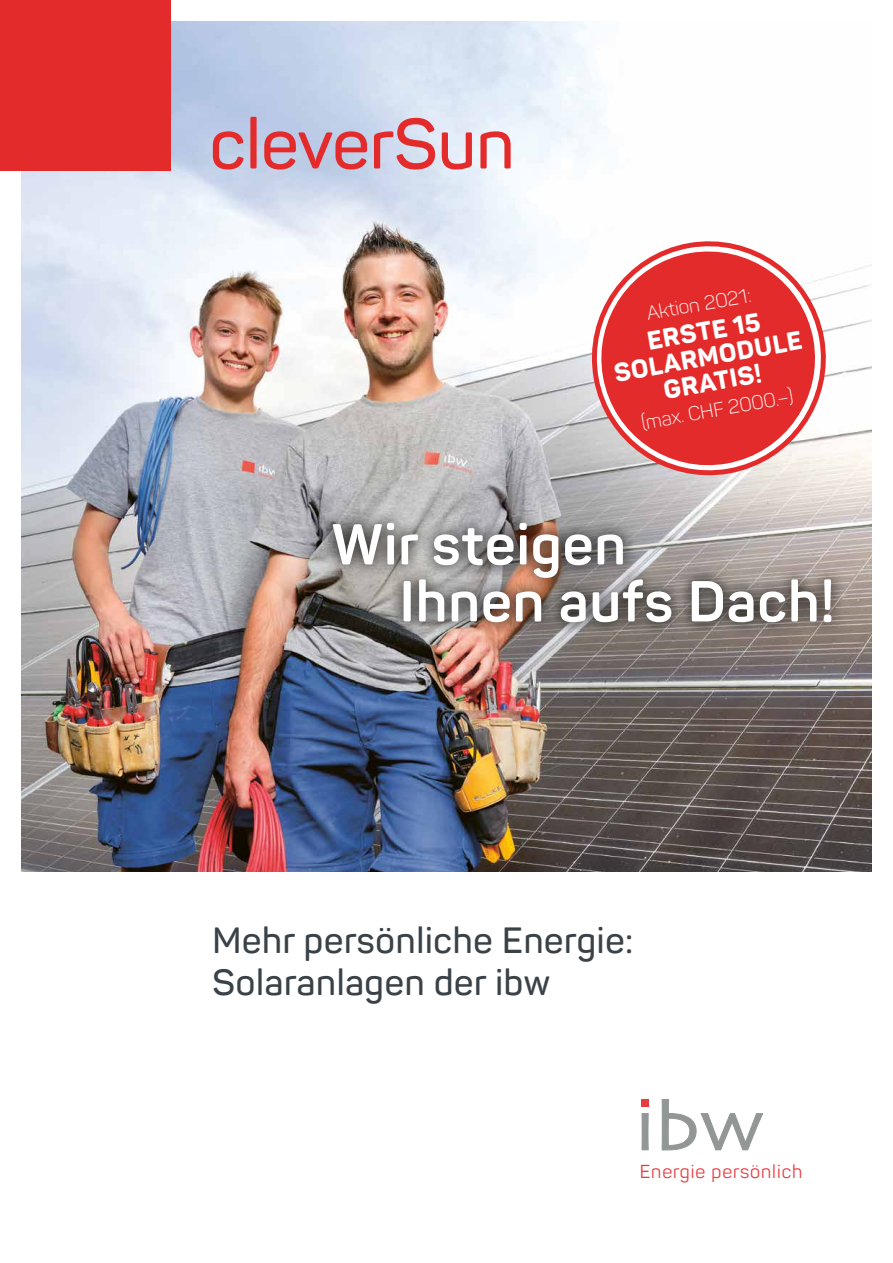
<style>
.page{position:relative;width:893px;height:1263px;background:#fff}
.page>*{position:absolute;margin:0;border:0;box-sizing:border-box;transform-origin:0 0}
.t1{font:600 69.9px "Panton";color:#e42b2b}
.t2{font:700 56.85px/57px "Panton";letter-spacing:.02em;color:#fff}
.t3{font:600 36px/42px "Panton";letter-spacing:.02em;color:#3a4248}
.t4{font:800 25.5px/25.5px "Panton";color:#fff;text-align:center}
.t5{font:300 19.5px "Panton";color:#fff}
.t6{font:18.45px "Panton";letter-spacing:.05em;color:#e73c41}
</style>
<div class="page">
<img style="left:21px;top:21px;width:851px;height:851px">
<svg style="left:642px;top:1113px;width:7px;height:37px"></svg>
<svg style="left:662px;top:1099px;width:101px;height:51px"></svg>
<div style="left:642px;top:1099px;width:7px;height:7px;background:#e73c41"></div>
<div style="left:0;top:0;width:170px;height:170px;background:#e42b2b"></div>
<svg style="left:320px;top:509px;width:525px;height:127px;background:#8d8582"></svg>
<svg style="left:585px;top:235px;width:248px;height:247px"></svg>
<svg style="left:593px;top:243px;width:231px;height:231px;fill:#e42b2b"></svg>
<h1 class="t1" style="left:210px;top:101px;width:306px">cleverSun</h1>
<p class="t5" style="left:645px;top:301px;width:107px;rotate:-10deg">Aktion 2021:</p>
<p class="t4" style="left:608px;top:335px;width:192px;rotate:-10deg">ERSTE 15<br>SOLARMODULE<br>GRATIS!</p>
<p class="t5" style="left:640px;top:411px;width:155px;rotate:-10deg">(max. CHF 2000.–)</p>
<h2 class="t2" style="left:400px;top:515px;width:436px;text-indent:-68px">Wir steigen<br>Ihnen aufs Dach!</h2>
<p class="t3" style="left:213px;top:919px;width:422px">Mehr persönliche Energie:<br>Solaranlagen der ibw</p>
<p class="t6" style="left:640px;top:1160px;width:164px">Energie persönlich</p>
</div>
